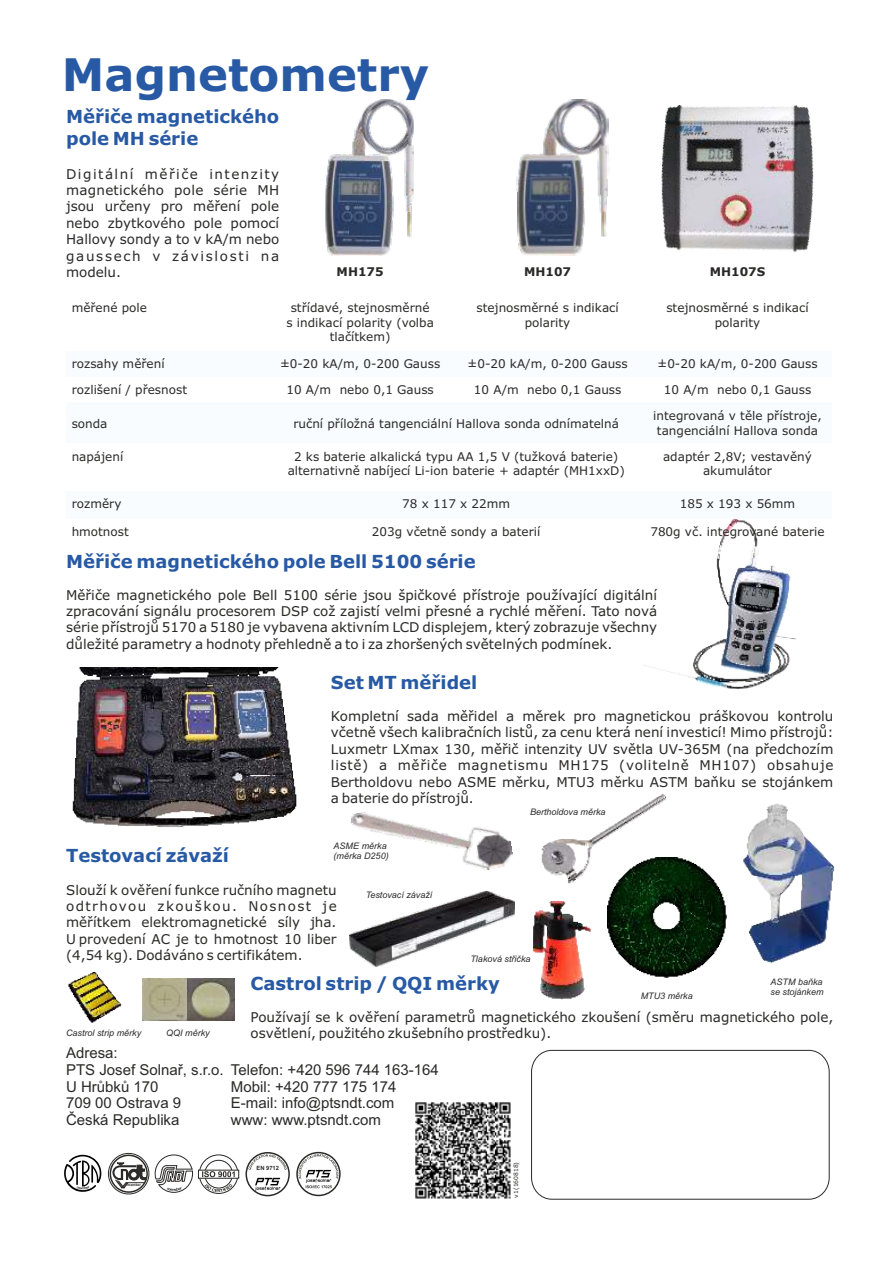
<style>
.page{position:relative;width:893px;height:1263px;background:#fff}
.page>*{position:absolute;margin:0;border:0;box-sizing:border-box;transform-origin:0 0}
.t1{font:700 45px "Verdana";color:#2759a4}
.t2{font:700 18px/21.9px "Verdana";color:#2759a4}
.t3{font:15px/16.8px "Arial";color:#2b2a29}
.t4{font:13.5px/16.4px "Verdana";color:#2b2a29;text-align:justify}
.t5{font:12px/14.5px "Verdana";color:#2b2a29;text-align:center}
.t6{font:700 12px "Verdana";color:#2b2a29}
.t7{font:italic 9px/10.1px "Arial";color:#2b2a29}
.t8{font:6px "Verdana";color:#2b2a29}
.t9{font:700 5.85px "Arial";color:#2b2a29}
.t10{font:italic 700 3.6px "Arial";color:#2b2a29}
</style>
<div class="page">
<img style="left:644px;top:519px;width:153px;height:170px">
<img style="left:415px;top:1102px;width:96px;height:97px">
<svg style="left:245px;top:1152px;width:45px;height:44px"></svg>
<svg style="left:255px;top:1178px;width:25px;height:12px"></svg>
<svg style="left:296px;top:1152px;width:45px;height:44px"></svg>
<svg style="left:299px;top:1154px;width:39px;height:34px"></svg>
<svg style="left:249px;top:1154px;width:38px;height:16px"></svg>
<svg style="left:108px;top:1153px;width:41px;height:41px"></svg>
<div style="left:153px;top:1153px;width:42px;height:41px;background:#fefefe;border:1px solid #fefefe;border-radius:50%"></div>
<svg style="left:154px;top:1154px;width:85px;height:40px"></svg>
<svg style="left:62px;top:1152px;width:41px;height:42px"></svg>
<svg style="left:112px;top:1163px;width:35px;height:25px"></svg>
<div style="left:110px;top:1154px;width:38px;height:39px;border:2px solid #2b2a29;border-radius:50%"></div>
<svg style="left:64px;top:1155px;width:37px;height:37px"></svg>
<div style="left:531px;top:1050px;width:298px;height:149px;border:1px solid #2b2a29;border-radius:21px"></div>
<img style="left:72px;top:668px;width:225px;height:159px">
<img style="left:607px;top:858px;width:119px;height:119px">
<img style="left:534px;top:901px;width:57px;height:98px">
<img style="left:743px;top:803px;width:92px;height:161px">
<img style="left:541px;top:793px;width:131px;height:95px">
<img style="left:351px;top:812px;width:162px;height:59px">
<img style="left:349px;top:892px;width:166px;height:75px">
<img style="left:68px;top:973px;width:53px;height:50px">
<img style="left:142px;top:979px;width:92px;height:41px">
<img style="left:661px;top:105px;width:153px;height:148px">
<img style="left:516px;top:99px;width:93px;height:157px">
<img style="left:326px;top:99px;width:88px;height:157px">
<div style="left:66px;top:351px;width:203px;height:25px;background:#f8fcfe"></div>
<div style="left:269px;top:351px;width:182px;height:25px;background:#f8fcfe"></div>
<div style="left:451px;top:351px;width:193px;height:25px;background:#f8fcfe"></div>
<div style="left:644px;top:351px;width:187px;height:25px;background:#f8fcfe"></div>
<div style="left:66px;top:403px;width:203px;height:40px;background:#f8fcfe"></div>
<div style="left:269px;top:403px;width:375px;height:40px;background:#f8fcfe"></div>
<div style="left:644px;top:403px;width:187px;height:40px;background:#f8fcfe"></div>
<div style="left:66px;top:491px;width:203px;height:28px;background:#f8fcfe"></div>
<div style="left:269px;top:491px;width:375px;height:28px;background:#f8fcfe"></div>
<div style="left:644px;top:491px;width:187px;height:28px;background:#f8fcfe"></div>
<h1 class="t1" style="left:62px;top:56px;width:369px">Magnetometry</h1>
<h2 class="t2" style="left:66px;top:107px;width:215px">Měřiče magnetického pole MH série</h2>
<p class="t4" style="left:66px;top:167px;width:215px">Digitální měřiče intenzity magnetického pole série MH jsou určeny pro měření pole nebo zbytkového pole pomocí Hallovy sondy a to v kA/m nebo gaussech v závislosti na modelu.</p>
<p class="t6" style="left:337px;top:267px;width:49px">MH175</p>
<p class="t6" style="left:524px;top:267px;width:49px">MH107</p>
<p class="t6" style="left:710px;top:267px;width:57px">MH107S</p>
<p class="t5" style="left:72px;top:302px;width:77px">měřené pole</p>
<p class="t5" style="left:286px;top:302px;width:149px">střídavé, stejnosměrné s indikací polarity (volba tlačítkem)</p>
<p class="t5" style="left:476px;top:302px;width:144px">stejnosměrné s indikací polarity</p>
<p class="t5" style="left:666px;top:302px;width:144px">stejnosměrné s indikací polarity</p>
<p class="t5" style="left:72px;top:357px;width:94px">rozsahy měření</p>
<p class="t5" style="left:280px;top:357px;width:162px">±0-20 kA/m, 0-200 Gauss</p>
<p class="t5" style="left:468px;top:357px;width:162px">±0-20 kA/m, 0-200 Gauss</p>
<p class="t5" style="left:657px;top:357px;width:162px">±0-20 kA/m, 0-200 Gauss</p>
<p class="t5" style="left:72px;top:383px;width:117px">rozlišení / přesnost</p>
<p class="t5" style="left:286px;top:383px;width:149px">10 A/m nebo 0,1 Gauss</p>
<p class="t5" style="left:474px;top:383px;width:149px">10 A/m nebo 0,1 Gauss</p>
<p class="t5" style="left:664px;top:383px;width:149px">10 A/m nebo 0,1 Gauss</p>
<p class="t5" style="left:72px;top:417px;width:37px">sonda</p>
<p class="t5" style="left:293px;top:417px;width:327px">ruční příložná tangenciální Hallova sonda odnímatelná</p>
<p class="t5" style="left:653px;top:410px;width:170px">integrovaná v těle přístroje, tangenciální Hallova sonda</p>
<p class="t5" style="left:72px;top:450px;width:53px">napájení</p>
<p class="t5" style="left:288px;top:450px;width:339px">2 ks baterie alkalická typu AA 1,5 V (tužková baterie) alternativně nabíjecí Li-ion baterie + adaptér (MH1xxD)</p>
<p class="t5" style="left:663px;top:450px;width:150px">adaptér 2,8V; vestavěný akumulátor</p>
<p class="t5" style="left:72px;top:498px;width:51px">rozměry</p>
<p class="t5" style="left:402px;top:498px;width:109px">78 x 117 x 22mm</p>
<p class="t5" style="left:680px;top:498px;width:117px">185 x 193 x 56mm</p>
<p class="t5" style="left:72px;top:526px;width:59px">hmotnost</p>
<p class="t5" style="left:372px;top:526px;width:170px">203g včetně sondy a baterií</p>
<p class="t5" style="left:650px;top:526px;width:176px">780g vč. integrované baterie</p>
<h2 class="t2" style="left:66px;top:552px;width:411px">Měřiče magnetického pole Bell 5100 série</h2>
<p class="t4" style="left:66px;top:588px;width:593px">Měřiče magnetického pole Bell 5100 série jsou špičkové přístroje používající digitální zpracování signálu procesorem DSP což zajistí velmi přesné a rychlé měření. Tato nová série přístrojů 5170 a 5180 je vybavena aktivním LCD displejem, který zobrazuje všechny důležité parametry a hodnoty přehledně a to i za zhoršených světelných podmínek.</p>
<h2 class="t2" style="left:331px;top:673px;width:148px">Set MT měřidel</h2>
<p class="t4" style="left:331px;top:709px;width:504px">Kompletní sada měřidel a měrek pro magnetickou práškovou kontrolu včetně všech kalibračních listů, za cenu která není investicí! Mimo přístrojů:<br>Luxmetr LXmax 130, měřič intenzity UV světla UV-365M (na předchozím listě) a měřiče magnetismu MH175 (volitelně MH107) obsahuje Bertholdovu nebo ASME měrku, MTU3 měrku ASTM baňku se stojánkem a baterie do přístrojů.</p>
<p class="t7" style="left:530px;top:808px;width:77px">Bertholdova měrka</p>
<p class="t7" style="left:334px;top:841px;width:57px">ASME měrka (měrka D250)</p>
<p class="t7" style="left:366px;top:891px;width:68px">Testovací závaží</p>
<h2 class="t2" style="left:66px;top:846px;width:165px">Testovací závaží</h2>
<p class="t4" style="left:66px;top:883px;width:272px">Slouží k ověření funkce ručního magnetu odtrhovou zkouškou. Nosnost je měřítkem elektromagnetické síly jha.<br>U provedení AC je to hmotnost 10 liber (4,54 kg). Dodáváno s certifikátem.</p>
<p class="t7" style="left:470px;top:954px;width:62px">Tlaková střička</p>
<p class="t7" style="left:66px;top:1029px;width:77px">Castrol strip měrky</p>
<p class="t7" style="left:166px;top:1029px;width:45px">QQI měrky</p>
<p class="t3" style="left:66px;top:1046px;width:159px">Adresa:<br>PTS Josef Solnař, s.r.o.<br>U Hrůbků 170<br>709 00 Ostrava 9<br>Česká Republika</p>
<h2 class="t2" style="left:251px;top:974px;width:251px">Castrol strip / QQI měrky</h2>
<p class="t4" style="left:251px;top:1010px;width:584px">Používají se k ověření parametrů magnetického zkoušení (směru magnetického pole, osvětlení, použitého zkušebního prostředku).</p>
<p class="t7" style="left:771px;top:978px;width:55px">ASTM baňka se stojánkem</p>
<p class="t7" style="left:641px;top:992px;width:54px">MTU3 měrka</p>
<p class="t3" style="left:231px;top:1062px;width:210px">Telefon: +420 596 744 163-164<br>Mobil: +420 777 175 174<br>E-mail: info@ptsndt.com<br>www: www.ptsndt.com</p>
<p class="t10" style="left:127px;top:1183px;width:15px">member</p>
<p class="t9" style="left:257px;top:1166px;width:24px">EN 9712</p>
<p class="t8" style="left:513px;top:1197px;width:37px;rotate:-90deg">v1(160818)</p>
</div>
